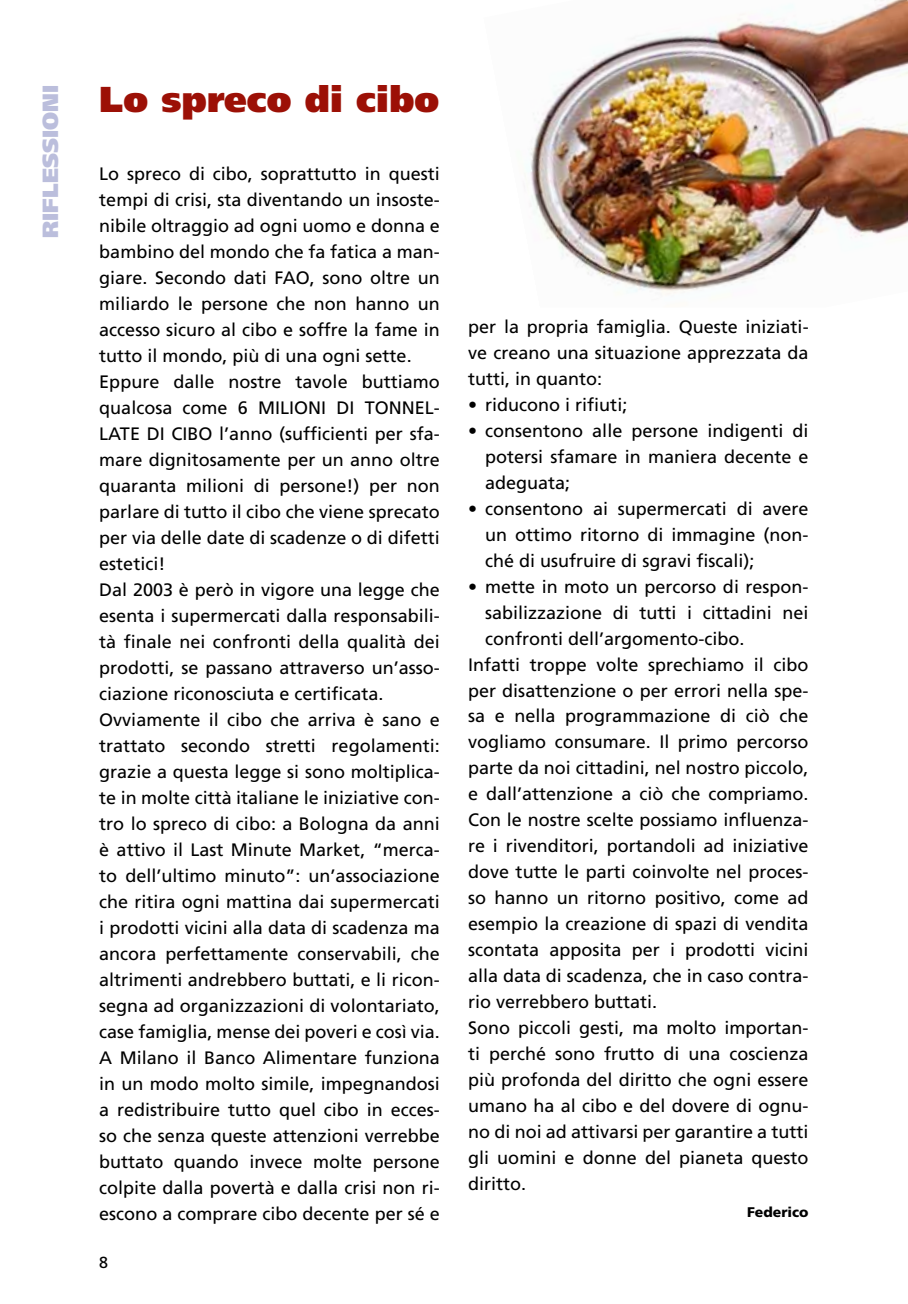
<style>
.page{position:relative;width:908px;height:1304px;background:#fff}
.page>*{position:absolute;margin:0;border:0;box-sizing:border-box;transform-origin:0 0}
.t1{font:900 36px "Frutiger";color:#9c1006}
.t2{font:900 22px "Frutiger";color:#bbbedc}
.t3{font:18px/26px "Frutiger";color:#000;text-align:justify}
.t4{font:16px "Frutiger";color:#000}
.t5{font:900 14px "Frutiger";color:#000}
</style>
<div class="page">
<img style="left:524px;top:0;width:383px;height:294px">
<p class="t2" style="left:37px;top:238px;width:154px;rotate:-90deg">riflessioni</p>
<h1 class="t1" style="left:99px;top:78px;width:341px">Lo spreco di cibo</h1>
<p class="t3" style="left:99px;top:160px;width:342px;text-align:left">Lo spreco di cibo, soprattutto in questi tempi di crisi, sta diventando un insoste&shy;nibile oltraggio ad ogni uomo e donna e bambino del mondo che fa fatica a man&shy;giare. Secondo dati FAO, sono oltre un miliardo le persone che non hanno un accesso sicuro al cibo e soffre la fame in tutto il mondo, più di una ogni sette.<br>Eppure dalle nostre tavole buttiamo qualcosa come 6 MILIONI</p>
<p class="t3" style="left:336px;top:394px;width:41px">DI TONNEL</p>
<p class="t3" style="left:433px;top:394px;width:7px">-</p>
<p class="t3" style="left:99px;top:420px;width:342px;text-align:left;text-indent:47px">DI CI BO l’anno (sufficienti per sfa&shy;mare dignitosamente per un anno oltre quaranta milioni di persone!) per non parlare di tutto il cibo che viene sprecato per via delle date di scadenze o di difetti estetici!<br>Dal 2003 è però in vigore una legge che esenta i supermercati dalla responsabili&shy;tà finale nei confronti della qualità dei prodotti, se passano attraverso un’asso&shy;ciazione riconosciuta e certificata.<br>Ovviamente il cibo che arriva è sano e trattato secondo stretti regolamenti: grazie a questa legge si sono moltiplica&shy;te in molte città italiane le iniziative con&shy;tro lo spreco di cibo: a Bologna da anni è attivo il Last M inute M arket, “merca&shy;to dell’ultimo minuto”: un’associazione che ritira ogni mattina dai supermercati i prodotti vicini alla data di scadenza ma ancora perfettamente conservabili, che altrimenti andrebbero buttati, e li ricon&shy;segna ad organizzazioni di volontariato, case famiglia, mense dei poveri e così via.<br>A M ilano il Banco Alimentare funziona in un modo molto simile, impegnandosi a redistribuire tutto quel cibo in ecces&shy;so che senza queste attenzioni verrebbe buttato quando invece molte persone colpite dalla povertà e dalla crisi non ri&shy;escono a comprare cibo decente per sé e</p>
<p class="t3" style="left:99px;top:420px;width:11px">LATE</p>
<p class="t4" style="left:99px;top:1253px;width:10px">8</p>
<p class="t3" style="left:468px;top:313px;width:342px">per la propria famiglia. Queste iniziati&shy;ve creano una situazione apprezzata da tutti, in quanto:</p>
<p class="t3" style="left:468px;top:391px;width:161px">• riducono i rifiuti;</p>
<p class="t3" style="left:485px;top:417px;width:325px;text-indent:-17px">• consentono alle persone indigenti di potersi sfamare in maniera decente e adeguata;</p>
<p class="t3" style="left:485px;top:495px;width:325px;text-indent:-17px">• consentono ai supermercati di avere un ottimo ritorno di immagine (non&shy;ché di usufruire di sgravi fiscali);</p>
<p class="t3" style="left:468px;top:573px;width:342px">• mette in moto un percorso di respon-</p>
<p class="t3" style="left:485px;top:599px;width:325px">sabilizzazione di tutti i cittadini nei</p>
<p class="t3" style="left:485px;top:625px;width:261px">confronti dell’argomento-cibo.</p>
<p class="t3" style="left:468px;top:651px;width:342px">I nfatti troppe volte sprechiamo il cibo</p>
<p class="t3" style="left:468px;top:677px;width:342px">per disattenzione o per errori nella spe-</p>
<p class="t3" style="left:468px;top:703px;width:342px">sa e nella programmazione di ciò che</p>
<p class="t3" style="left:468px;top:729px;width:342px">vogliamo consumare. I l primo percorso</p>
<p class="t3" style="left:468px;top:755px;width:342px">parte da noi cittadini, nel nostro piccolo,</p>
<p class="t3" style="left:468px;top:781px;width:342px">e dall’attenzione a ciò che compriamo.</p>
<p class="t3" style="left:468px;top:807px;width:342px">Con le nostre scelte possiamo influenza-</p>
<p class="t3" style="left:468px;top:833px;width:342px">re i rivenditori, portandoli ad iniziative</p>
<p class="t3" style="left:468px;top:859px;width:342px">dove tutte le parti coinvolte nel proces-</p>
<p class="t3" style="left:468px;top:885px;width:342px">so hanno un ritorno positivo, come ad</p>
<p class="t3" style="left:468px;top:911px;width:342px">esempio la creazione di spazi di vendita</p>
<p class="t3" style="left:468px;top:937px;width:342px">scontata apposita per i prodotti vicini</p>
<p class="t3" style="left:468px;top:963px;width:342px">alla data di scadenza, che in caso contra-</p>
<p class="t3" style="left:468px;top:989px;width:191px">rio verrebbero buttati.</p>
<p class="t3" style="left:468px;top:1015px;width:342px">Sono piccoli gesti, ma molto importan-</p>
<p class="t3" style="left:468px;top:1041px;width:342px">ti perché sono frutto di una coscienza</p>
<p class="t3" style="left:468px;top:1067px;width:342px">più profonda del diritto che ogni essere</p>
<p class="t3" style="left:468px;top:1093px;width:342px">umano ha al cibo e del dovere di ognu-</p>
<p class="t3" style="left:468px;top:1119px;width:342px">no di noi ad attivarsi per garantire a tutti</p>
<p class="t3" style="left:468px;top:1145px;width:342px">gli uomini e donne del pianeta questo</p>
<p class="t3" style="left:468px;top:1171px;width:60px">diritto.</p>
<p class="t5" style="left:746px;top:1204px;width:63px">Federico</p>
</div>
